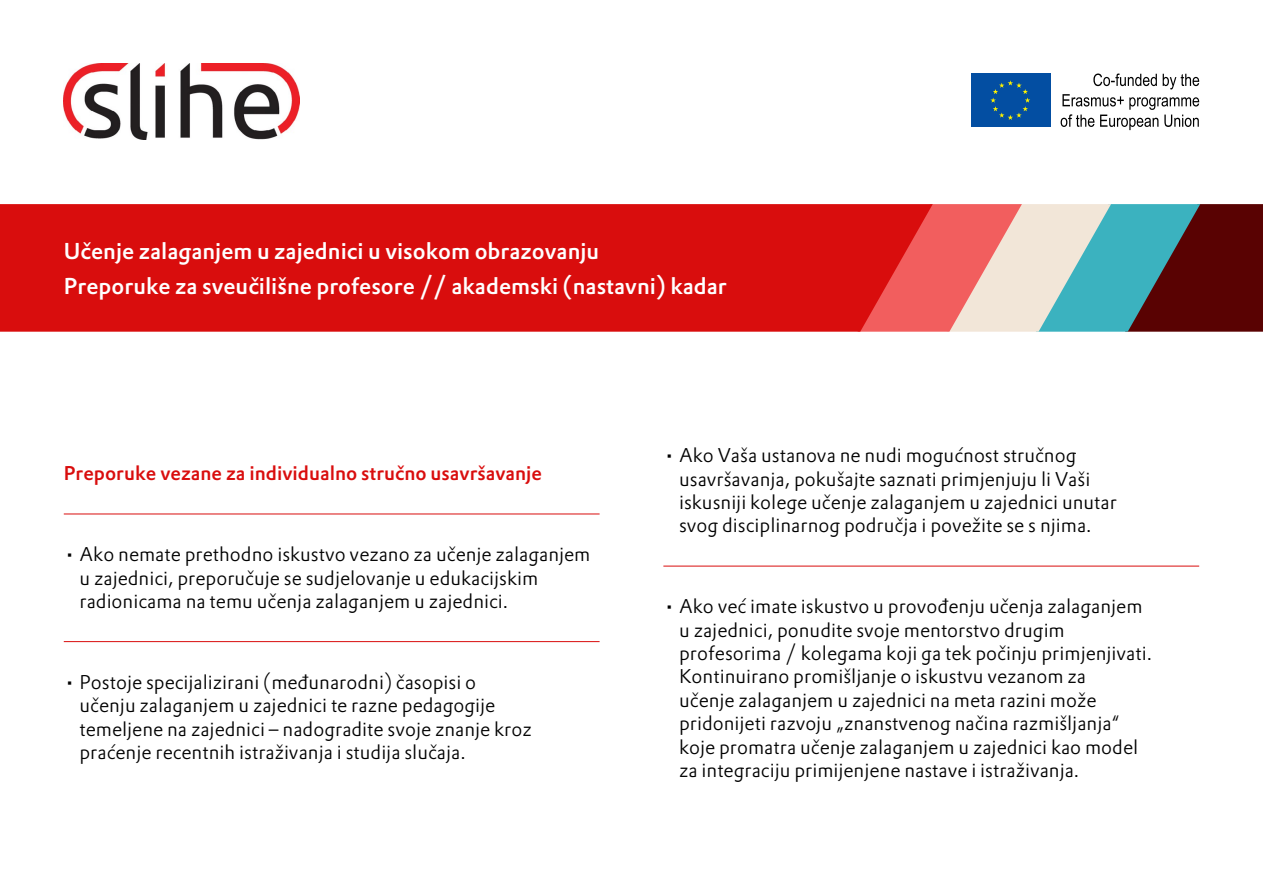
<style>
.page{position:relative;width:1263px;height:893px;background:#fff}
.page>*{position:absolute;margin:0;border:0;box-sizing:border-box;transform-origin:0 0}
.t1{font:22.5px/35.5px "DTL Prokyon ST Medium";color:#fff}
.t2{font:19.5px/23.4px "DTL Prokyon ST Light";color:#000}
.t3{font:19.5px "DTL Prokyon ST Medium";color:#d90d0d}
</style>
<div class="page">
<img style="left:64px;top:64px;width:236px;height:76px">
<div style="left:971px;top:74px;width:79px;height:53px;background:#034ea2"></div>
<svg style="left:990px;top:80px;width:40px;height:40px"></svg>
<svg style="left:1060px;top:74px;width:139px;height:56px"></svg>
<svg style="left:933px;top:204px;width:330px;height:128px;background:#957f7f"></svg>
<div style="left:0;top:204px;width:933px;height:128px;background:#d90d0d"></div>
<hr style="left:64px;top:514px;width:536px;height:1px;background:#d90d0d">
<hr style="left:64px;top:641px;width:536px;height:1px;background:#d90d0d">
<hr style="left:663px;top:566px;width:536px;height:1px;background:#d90d0d">
<p class="t1" style="left:64px;top:233px;width:665px">Učenje zalaganjem u zajednici u visokom obrazovanju<br>Preporuke za sveučilišne profesore // akademski (nastavni) kadar</p>
<p class="t3" style="left:64px;top:460px;width:480px">Preporuke vezane za individualno stručno usavršavanje</p>
<p class="t2" style="left:79px;top:542px;width:512px;text-indent:-16px">• Ako nemate prethodno iskustvo vezano za učenje zalaganjem u zajednici, preporučuje se sudjelovanje u edukacijskim radionicama na temu učenja zalaganjem u zajednici.</p>
<p class="t2" style="left:79px;top:670px;width:454px;text-indent:-16px">• Postoje specijalizirani (međunarodni) časopisi o učenju zalaganjem u zajednici te razne pedagogije temeljene na zajednici – nadogradite svoje znanje kroz praćenje recentnih istraživanja i studija slučaja.</p>
<p class="t2" style="left:679px;top:443px;width:439px;text-indent:-16px">• Ako Vaša ustanova ne nudi mogućnost stručnog usavršavanja, pokušajte saznati primjenjuju li Vaši iskusniji kolege učenje zalaganjem u zajednici unutar svog disciplinarnog područja i povežite se s njima.</p>
<p class="t2" style="left:679px;top:594px;width:474px;text-indent:-16px">• Ako već imate iskustvo u provođenju učenja zalaganjem u zajednici, ponudite svoje mentorstvo drugim profesorima / kolegama koji ga tek počinju primjenjivati.<br>Kontinuirano promišljanje o iskustvu vezanom za<br>učenje zalaganjem u zajednici na meta razini može pridonijeti razvoju „znanstvenog načina razmišljanja“ koje promatra učenje zalaganjem u zajednici kao model za integraciju primijenjene nastave i istraživanja.</p>
</div>
